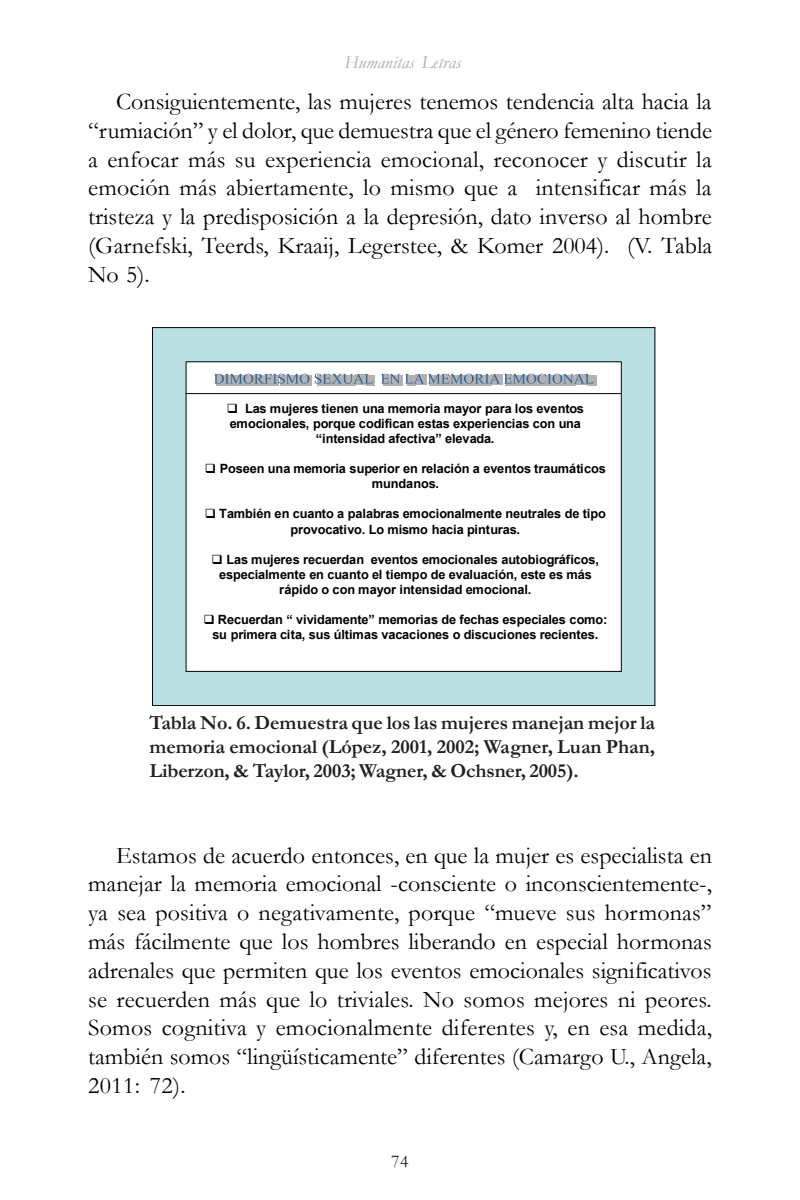
<style>
.page{position:relative;width:800px;height:1200px;background:#fff}
.page>*{position:absolute;margin:0;border:0;box-sizing:border-box;transform-origin:0 0}
.t1{font:24px/28.8px "Garamond";color:#000;text-align:justify}
.t2{font:700 20px/24px "Garamond";letter-spacing:-.005em;color:#231f20;text-align:justify}
.t3{font:italic 18px "Garamond";letter-spacing:.005em;color:#a7a9ac}
.t4{font:18px "Garamond";color:#231f20}
.t5{font:700 12.8px/15.2px "Arial";letter-spacing:-.01em;color:#000}
</style>
<div class="page">
<div style="left:153px;top:328px;width:502px;height:378px;background:#bbe0e3"></div>
<div style="left:186px;top:362px;width:435px;height:309px;background:#fff"></div>
<div style="left:186px;top:362px;width:436px;height:310px;border:1px solid #000"></div>
<hr style="left:186px;top:393px;width:435px;height:1px;background:#000">
<svg style="left:214px;top:374px;width:161px;height:11px;background:#99a5b2"></svg>
<svg style="left:381px;top:374px;width:215px;height:11px;background:#9ba6b2"></svg>
<p class="t3" style="left:344px;top:50px;width:118px">Humanitas Letras</p>
<p class="t1" style="left:88px;top:86px;width:626px;text-indent:28px">Consiguientemente, las mujeres tenemos tendencia alta hacia la “rumiación” y el dolor, que demuestra que el género femenino tiende a enfocar más su experiencia emocional, reconocer y discutir la emoción más abiertamente, lo mismo que a intensificar más la tristeza y la predisposición a la depresión, dato inverso al hombre (Garnefski, Teerds, Kraaij, Legerstee, &amp; Komer 2004). (V. Tabla No 5).</p>
<p class="t5" style="left:245px;top:401px;width:340px">Las mujeres tienen una memoria mayor para los eventos</p>
<p class="t5" style="left:230px;top:416px;width:353px">emocionales, porque codifican estas experiencias con una</p>
<p class="t5" style="left:316px;top:431px;width:180px">“intensidad afectiva” elevada.</p>
<p class="t5" style="left:372px;top:461px;width:236px;text-indent:-152px">Poseen una memoria superior en relación a eventos traumáticos mundanos.</p>
<p class="t5" style="left:290px;top:506px;width:317px;text-indent:-71px">También en cuanto a palabras emocionalmente neutrales de tipo provocativo. Lo mismo hacia pinturas.</p>
<p class="t5" style="left:219px;top:552px;width:381px;text-align:center">Las mujeres recuerdan eventos emocionales autobiográficos, especialmente en cuanto el tiempo de evaluación, este es más rápido o con mayor intensidad emocional.</p>
<p class="t5" style="left:212px;top:612px;width:396px;text-indent:6px">Recuerdan “ vividamente” memorias de fechas especiales como: su primera cita, sus últimas vacaciones o discuciones recientes.</p>
<p class="t2" style="left:149px;top:711px;width:507px">Tabla No. 6. Demuestra que los las mujeres manejan mejor la memoria emocional (López, 2001, 2002; Wagner, Luan Phan, Liberzon, &amp; Taylor, 2003; Wagner, &amp; Ochsner, 2005).</p>
<p class="t1" style="left:88px;top:840px;width:625px;text-indent:28px">Estamos de acuerdo entonces, en que la mujer es especialista en manejar la memoria emocional -consciente o inconscientemente-, ya sea positiva o negativamente, porque “mueve sus hormonas” más fácilmente que los hombres liberando en especial hormonas adrenales que permiten que los eventos emocionales significativos se recuerden más que lo triviales. No somos mejores ni peores.<br>Somos cognitiva y emocionalmente diferentes y, en esa medida, también somos “lingüísticamente” diferentes (Camargo U., Angela, 2011: 72).</p>
<p class="t4" style="left:391px;top:1149px;width:19px">74</p>
</div>
